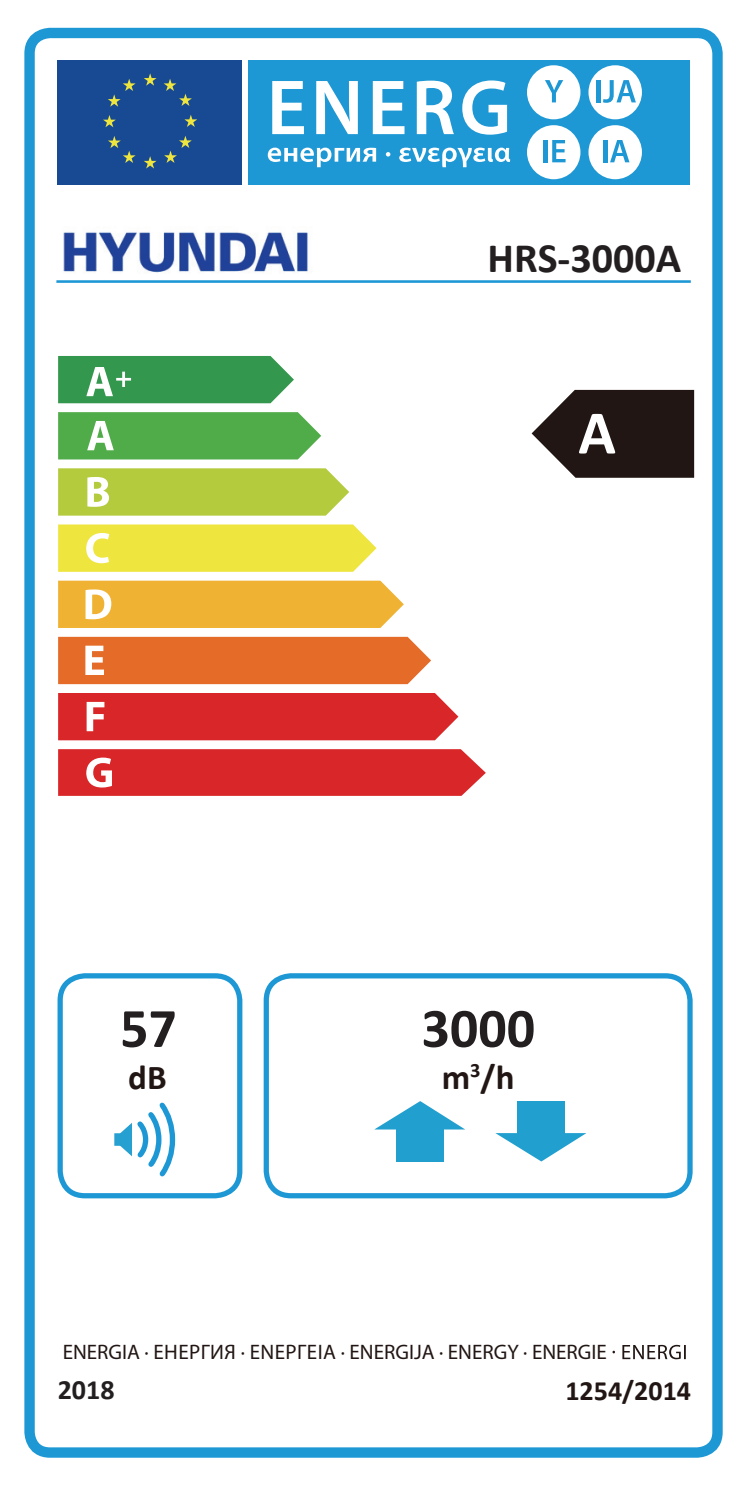
<style>
.page{position:relative;width:745px;height:1489px;background:#fff}
.page>*{position:absolute;margin:0;border:0;box-sizing:border-box;transform-origin:0 0}
.t1{font:700 62.3px "Calibri";color:#fff}
.t2{font:700 56px "Calibri";color:#231f20}
.t3{font:700 42px "Calibri";color:#231f20}
.t4{font:700 35px "Calibri";color:#211613}
.t5{font:700 28px "Calibri";color:#211613}
.t6{font:700 28px "Calibri";color:#231f20}
.t7{font:21px "Myriad Pro";color:#211613}
</style>
<div class="page">
<svg style="left:531px;top:390px;width:162px;height:88px;background:#413835"></svg>
<div style="left:57px;top:973px;width:185px;height:225px;border:5px solid #1e98d5;border-radius:25px"></div>
<div style="left:263px;top:973px;width:429px;height:225px;border:5px solid #1e98d5;border-radius:25px"></div>
<svg style="left:114px;top:1102px;width:62px;height:75px"></svg>
<svg style="left:612px;top:1344px;width:73px;height:15px"></svg>
<svg style="left:58px;top:412px;width:263px;height:47px;background:#5eb256"></svg>
<svg style="left:58px;top:468px;width:291px;height:47px;background:#bace4c"></svg>
<svg style="left:58px;top:524px;width:318px;height:48px;background:#f0e64b"></svg>
<svg style="left:58px;top:580px;width:345px;height:48px;background:#f0b741"></svg>
<svg style="left:58px;top:636px;width:373px;height:48px;background:#e57536"></svg>
<div style="left:58px;top:693px;width:400px;height:47px;background:#d92628"></div>
<svg style="left:58px;top:749px;width:427px;height:46px;background:#db3133"></svg>
<svg style="left:58px;top:356px;width:236px;height:47px;background:#45a05d"></svg>
<svg style="left:375px;top:1101px;width:90px;height:28px"></svg>
<div style="left:395px;top:1127px;width:48px;height:34px;background:#219fcf"></div>
<svg style="left:495px;top:1132px;width:91px;height:29px"></svg>
<div style="left:516px;top:1100px;width:48px;height:34px;background:#219fcf"></div>
<div style="left:24px;top:28px;width:698px;height:1429px;border:10px solid #1e98d5;border-radius:20px"></div>
<div style="left:58px;top:60px;width:184px;height:124px;background:#184a93"></div>
<div style="left:248px;top:60px;width:441px;height:124px;background:#1e98d5"></div>
<svg style="left:164px;top:79px;width:28px;height:27px"></svg>
<svg style="left:144px;top:73px;width:12px;height:13px"></svg>
<svg style="left:108px;top:79px;width:27px;height:28px"></svg>
<svg style="left:103px;top:115px;width:13px;height:12px"></svg>
<svg style="left:108px;top:136px;width:27px;height:27px"></svg>
<svg style="left:144px;top:156px;width:12px;height:12px"></svg>
<svg style="left:164px;top:136px;width:28px;height:27px"></svg>
<svg style="left:184px;top:115px;width:13px;height:12px"></svg>
<svg style="left:272px;top:81px;width:32px;height:53px"></svg>
<svg style="left:316px;top:81px;width:41px;height:53px"></svg>
<svg style="left:372px;top:81px;width:32px;height:53px"></svg>
<svg style="left:416px;top:81px;width:37px;height:53px"></svg>
<svg style="left:462px;top:80px;width:44px;height:55px"></svg>
<svg style="left:267px;top:148px;width:109px;height:19px"></svg>
<svg style="left:385px;top:152px;width:5px;height:4px"></svg>
<svg style="left:399px;top:148px;width:111px;height:19px"></svg>
<div style="left:526px;top:65px;width:54px;height:54px;background:#fff;border-radius:50%"></div>
<svg style="left:545px;top:80px;width:18px;height:22px"></svg>
<div style="left:588px;top:65px;width:53px;height:54px;background:#fff;border-radius:50%"></div>
<div style="left:526px;top:125px;width:54px;height:54px;background:#fff;border-radius:50%"></div>
<hr style="left:543px;top:140px;width:4px;height:22px;background:#1e98d5">
<svg style="left:552px;top:140px;width:13px;height:22px"></svg>
<div style="left:588px;top:125px;width:53px;height:54px;background:#fff;border-radius:50%"></div>
<hr style="left:596px;top:80px;width:4px;height:22px;background:#1e98d5">
<svg style="left:603px;top:80px;width:32px;height:23px"></svg>
<svg style="left:603px;top:140px;width:3px;height:22px"></svg>
<svg style="left:610px;top:140px;width:19px;height:22px"></svg>
<hr style="left:56px;top:280px;width:634px;height:3px;background:#1e98d5">
<img style="left:63px;top:232px;width:249px;height:41px">
<h3 class="t3" style="left:487px;top:231px;width:195px">HRS-3000A</h3>
<h1 class="t1" style="left:578px;top:393px;width:39px">A</h1>
<h2 class="t2" style="left:120px;top:992px;width:58px">57</h2>
<h2 class="t2" style="left:421px;top:992px;width:115px">3000</h2>
<h3 class="t4" style="left:128px;top:1055px;width:40px">dB</h3>
<h3 class="t4" style="left:441px;top:1055px;width:74px">m<sup>3</sup>/h</h3>
<p class="t7" style="left:63px;top:1338px;width:545px">ENERGIA · ЕНЕРГИЯ · ΕΝΕΡΓΕΙΑ · ENERGIJA · ENERGY · ENERGIE</p>
<h3 class="t5" style="left:100px;top:1372px;width:16px">6</h3>
<h3 class="t5" style="left:565px;top:1372px;width:127px">1254/2014</h3>
<h3 class="t6" style="left:58px;top:1372px;width:58px">2018</h3>
</div>
